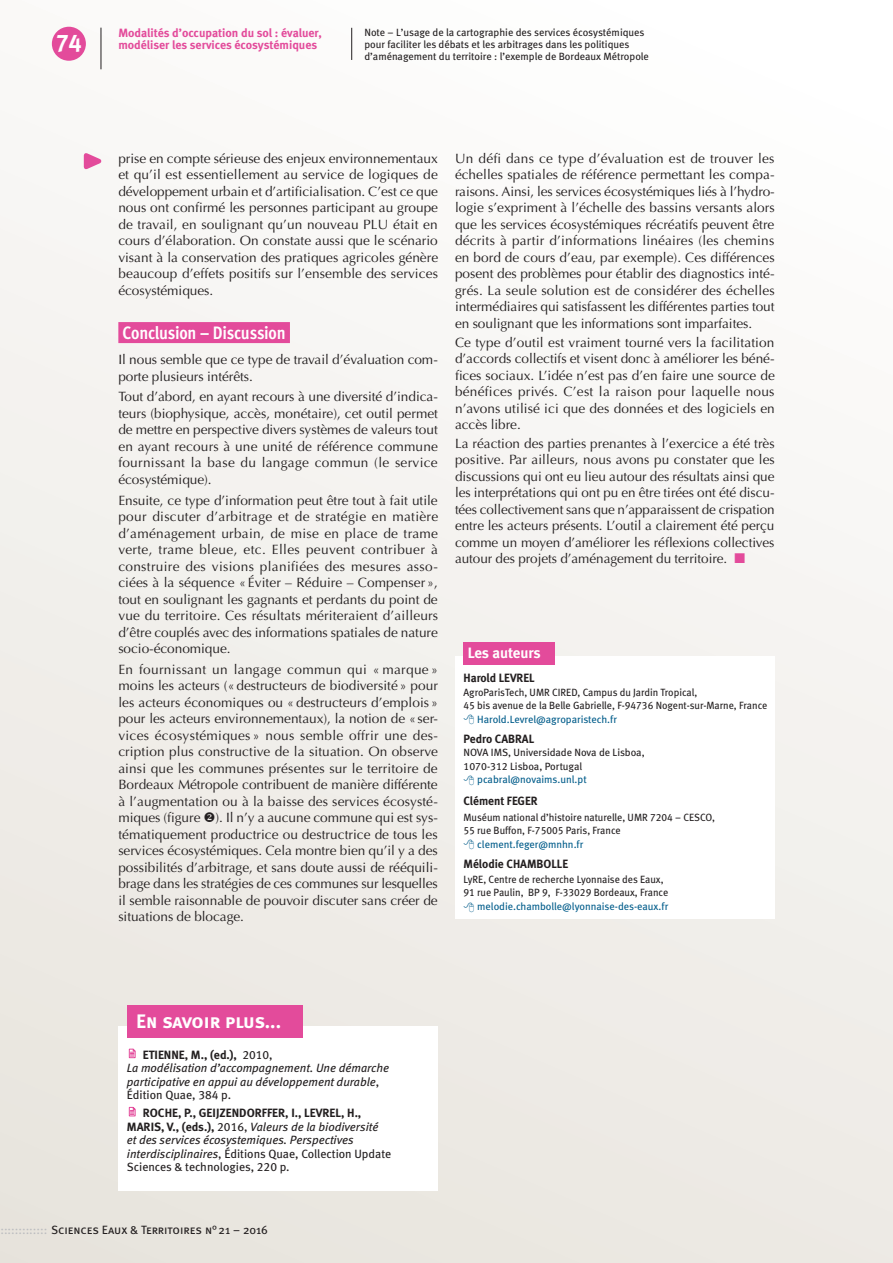
<style>
.page{position:relative;width:893px;height:1263px;background:#fff}
.page>*{position:absolute;margin:0;border:0;box-sizing:border-box;transform-origin:0 0}
.t1{font:24px "Meta Bold Caps Expert";color:#fff}
.t2{font:19.5px "Meta Bold LF Caps";letter-spacing:-.015em;color:#fff}
.t3{font:700 18px "Meta Cond OT";letter-spacing:-.015em;color:#fff}
.t4{font:15px "Meta Bold LF";letter-spacing:-.005em;color:#fff}
.t5{font:13.5px/16.5px "Optima";letter-spacing:-.005em;color:#231f20;text-align:justify}
.t6{font:italic 12px/13.5px "Meta Book LF";color:#231f20}
.t7{font:12px "Meta Bold LF";color:#231f20}
.t8{font:700 12px "Meta";color:#e34b9b}
.t9{font:12px "Meta Book Caps";letter-spacing:-.005em;color:#231f20}
.t10{font:10.5px/13.5px "Meta Book LF";color:#231f20}
.t11{font:10.5px "Meta Book LF";color:#005c8a}
.s1{font-family:"Meta Book LF"}
.s2{font-style:normal}
.s3{font-family:"Meta Bold LF";font-style:normal}
.s4{color:#bcbdc0}
</style>
<div class="page">
<div style="left:0;top:0;width:893px;height:1263px;background:linear-gradient(to bottom,#fdfdfc,#eae6e0)"></div>
<svg style="left:80px;top:148px;width:30px;height:25px"></svg>
<hr style="left:351px;top:28px;width:1px;height:32px;background:#231f20">
<div style="left:118px;top:322px;width:172px;height:21px;background:#e34b9b"></div>
<div style="left:455px;top:656px;width:320px;height:263px;background:#fff"></div>
<div style="left:463px;top:642px;width:91px;height:23px;background:#e34b9b"></div>
<div style="left:118px;top:1026px;width:320px;height:165px;background:#fff"></div>
<svg style="left:129px;top:1048px;width:7px;height:10px"></svg>
<svg style="left:129px;top:1106px;width:7px;height:10px"></svg>
<div style="left:128px;top:1005px;width:175px;height:32px;background:#e34b9b"></div>
<div style="left:52px;top:27px;width:34px;height:34px;background:#e34b9b;border-radius:50%"></div>
<hr style="left:101px;top:28px;width:1px;height:41px;background:#231f20">
<svg style="left:735px;top:553px;width:10px;height:10px"></svg>
<p class="t8" style="left:118px;top:25px;width:205px">Modalités d’occupation du sol : évaluer,</p>
<h1 class="t1" style="left:56px;top:28px;width:27px">74</h1>
<p class="t8" style="left:118px;top:37px;width:200px">modéliser les services écosystémiques</p>
<p class="t10" style="left:364px;top:26px;width:286px;line-height:12px">Note – L’usage de la cartographie des services écosystémiques pour faciliter les débats et les arbitrages dans les politiques d’aménagement du territoire : l’exemple de Bordeaux Métropole</p>
<p class="t5" style="left:455px;top:150px;width:321px">Un défi dans ce type d’évaluation est de trouver les échelles spatiales de référence permettant les compa&shy;raisons. Ainsi, les services écosystémiques liés à l’hydro&shy;logie s’expriment à l’échelle des bassins versants alors que les services écosystémiques récréatifs peuvent être décrits à partir d’informations linéaires (les chemins en bord de cours d’eau, par exemple). Ces différences posent des problèmes pour établir des diagnostics inté&shy;grés. La seule solution est de considérer des échelles intermédiaires qui satisfassent les différentes parties tout en soulignant que les informations sont imparfaites.</p>
<p class="t5" style="left:455px;top:334px;width:321px">Ce type d’outil est vraiment tourné vers la facilitation d’accords collectifs et visent donc à améliorer les béné&shy;fices sociaux. L’idée n’est pas d’en faire une source de bénéfices privés. C’est la raison pour laquelle nous n’avons utilisé ici que des données et des logiciels en accès libre.</p>
<p class="t5" style="left:455px;top:435px;width:321px">La réaction des parties prenantes à l’exercice a été très positive. Par ailleurs, nous avons pu constater que les discussions qui ont eu lieu autour des résultats ainsi que les interprétations qui ont pu en être tirées ont été discu&shy;tées collectivement sans que n’apparaissent de crispation entre les acteurs présents. L’outil a clairement été perçu comme un moyen d’améliorer les réflexions collectives autour des projets d’aménagement du territoire.</p>
<p class="t5" style="left:118px;top:150px;width:321px">prise en compte sérieuse des enjeux environnementaux et qu’il est essentiellement au service de logiques de développement urbain et d’artificialisation. C’est ce que nous ont confirmé les personnes participant au groupe de travail, en soulignant qu’un nouveau PLU était en cours d’élaboration. On constate aussi que le scénario visant à la conservation des pratiques agricoles génère beaucoup d’effets positifs sur l’ensemble des services écosystémiques.</p>
<h3 class="t3" style="left:123px;top:321px;width:164px">Conclusion – Discussion</h3>
<p class="t5" style="left:118px;top:351px;width:321px">Il nous semble que ce type de travail d’évaluation com&shy;porte plusieurs intérêts.</p>
<p class="t5" style="left:118px;top:389px;width:321px">Tout d’abord, en ayant recours à une diversité d’indica&shy;teurs (biophysique, accès, monétaire), cet outil permet de mettre en perspective divers systèmes de valeurs tout en ayant recours à une unité de référence commune fournissant la base du langage commun (le service écosystémique).</p>
<p class="t5" style="left:118px;top:492px;width:321px">Ensuite, ce type d’information peut être tout à fait utile pour discuter d’arbitrage et de stratégie en matière d’aménagement urbain, de mise en place de trame verte, trame bleue, etc. Elles peuvent contribuer à construire des visions planifiées des mesures asso&shy;ciées à la séquence « Éviter – Réduire – Compenser », tout en soulignant les gagnants et perdants du point de vue du territoire. Ces résultats mériteraient d’ailleurs d’être couplés avec des informations spatiales de nature socio-économique.</p>
<p class="t5" style="left:118px;top:661px;width:321px">En fournissant un langage commun qui « marque » moins les acteurs («destructeurs de biodiversité » pour les acteurs économiques ou « destructeurs d’emplois » pour les acteurs environnementaux), la notion de « ser&shy;vices écosystémiques » nous semble offrir une des&shy;cription plus constructive de la situation. On observe ainsi que les communes présentes sur le territoire de Bordeaux Métropole contribuent de manière différente à l’augmentation ou à la baisse des services écosysté&shy;miques (figure ❖). Il n’y a aucune commune qui est sys&shy;tématiquement productrice ou destructrice de tous les services écosystémiques. Cela montre bien qu’il y a des possibilités d’arbitrage, et sans doute aussi de rééquili&shy;brage dans les stratégies de ces communes sur lesquelles il semble raisonnable de pouvoir discuter sans créer de situations de blocage.</p>
<p class="t7" style="left:463px;top:671px;width:73px">Harold LEVREL</p>
<p class="t4" style="left:468px;top:644px;width:75px">Les auteurs</p>
<p class="t10" style="left:463px;top:685px;width:305px">AgroParisTech, UMR CIRED, Campus du Jardin Tropical,<br>45 bis avenue de la Belle Gabrielle, F-94736 Nogent-sur-Marne, France</p>
<p class="t11" style="left:477px;top:713px;width:141px">Harold.Levrel@agroparistech.fr</p>
<p class="t7" style="left:463px;top:731px;width:72px">Pedro CABRAL</p>
<p class="t10" style="left:463px;top:746px;width:183px">NOVA IMS, Universidade Nova de Lisboa,<br>1070-312 Lisboa, Portugal</p>
<p class="t11" style="left:477px;top:773px;width:111px">pcabral@novaims.unl.pt</p>
<p class="t7" style="left:463px;top:794px;width:76px">Clément FEGER</p>
<p class="t10" style="left:463px;top:810px;width:253px">Muséum national d’histoire naturelle, UMR 7204 – CESCO,<br>55 rue Buffon, F-75005 Paris, France</p>
<p class="t11" style="left:477px;top:838px;width:108px">clement.feger@mnhn.fr</p>
<p class="t7" style="left:463px;top:856px;width:106px">Mélodie CHAMBOLLE</p>
<p class="t10" style="left:463px;top:872px;width:206px">LyRE, Centre de recherche Lyonnaise des Eaux,<br>91 rue Paulin, BP 9, F-33029 Bordeaux, France</p>
<p class="t11" style="left:477px;top:900px;width:192px">melodie.chambolle@lyonnaise-des-eaux.fr</p>
<h2 class="t2" style="left:136px;top:1010px;width:146px">En savoir plus...</h2>
<p class="t7" style="left:143px;top:1047px;width:132px">ETIENNE, M., (ed.), <span class="s1">2010,</span></p>
<p class="t6" style="left:127px;top:1061px;width:264px">La modélisation d’accompagnement. Une démarche participative en appui au développement durable<span class="s2">,<br>Édition Quae, 384 p.</span></p>
<p class="t7" style="left:143px;top:1106px;width:220px">ROCHE, P., GEIJZENDORFFER, I., LEVREL, H.,</p>
<p class="t6" style="left:127px;top:1119px;width:266px"><span class="s3">MARIS, V., (eds.),</span> <span class="s2">2016,</span> Valeurs de la biodiversité<br>et des services écosystemiques. Perspectives interdisciplinaires<span class="s2">, Éditions Quae, Collection Update Sciences &amp; technologies, 220 p.</span></p>
<p class="t9" style="left:0;top:1223px;width:269px"><span class="s4">:::::::::::::</span> Sciences Eaux &amp; Territoires n°21 – 2016</p>
</div>
